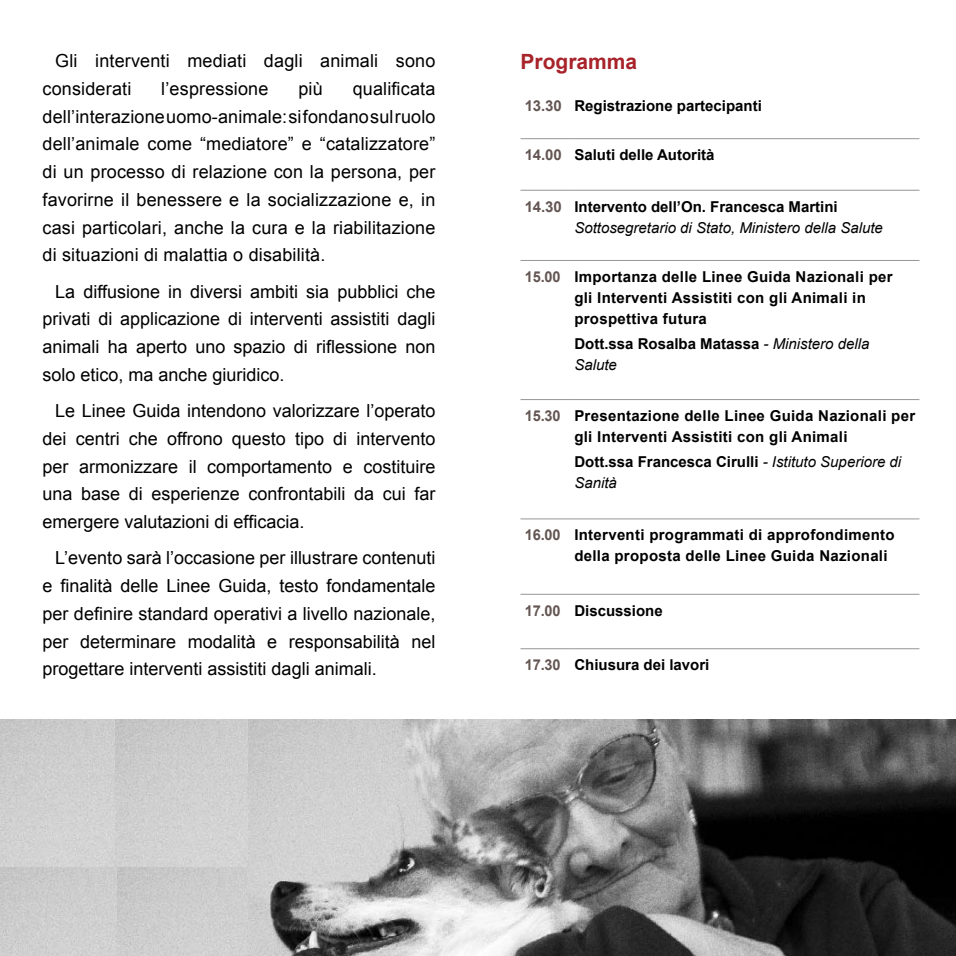
<style>
.page{position:relative;width:956px;height:956px;background:#fff}
.page>*{position:absolute;margin:0;border:0;box-sizing:border-box;transform-origin:0 0}
.t1{font:700 21px "Arial";color:#a8232a}
.t2{font:18px/27.8px "Arial";color:#000;text-align:justify}
.t3{font:700 15px/21px "Arial";letter-spacing:.02em;color:#000}
.t4{font:700 15px/21px "Arial";color:#000}
.t5{font:italic 15px/21px "Arial";color:#000}
.s1{color:#635652}
.s2{font-weight:700;font-style:normal;color:#635652}
.s3{font-weight:700;font-style:normal}
.s4{font-weight:400;font-style:italic}
</style>
<div class="page">
<hr style="left:520px;top:190px;width:50px;height:1px;background:#939598">
<hr style="left:570px;top:190px;width:349px;height:1px;background:#939598">
<hr style="left:520px;top:260px;width:50px;height:1px;background:#939598">
<hr style="left:570px;top:260px;width:349px;height:1px;background:#939598">
<hr style="left:520px;top:399px;width:50px;height:1px;background:#939598">
<hr style="left:570px;top:399px;width:349px;height:1px;background:#939598">
<hr style="left:520px;top:519px;width:50px;height:1px;background:#939598">
<hr style="left:570px;top:519px;width:349px;height:1px;background:#939598">
<hr style="left:520px;top:594px;width:50px;height:1px;background:#939598">
<hr style="left:570px;top:594px;width:349px;height:1px;background:#939598">
<hr style="left:520px;top:648px;width:50px;height:1px;background:#939598">
<hr style="left:570px;top:648px;width:349px;height:1px;background:#939598">
<hr style="left:520px;top:138px;width:50px;height:1px;background:#939598">
<hr style="left:570px;top:138px;width:349px;height:1px;background:#939598">
<img style="left:248px;top:719px;width:708px;height:237px">
<img style="left:115px;top:719px;width:133px;height:148px">
<img style="left:117px;top:867px;width:131px;height:89px">
<img style="left:0;top:719px;width:115px;height:148px">
<img style="left:0;top:867px;width:117px;height:89px">
<p class="t2" style="left:43px;top:47px;width:394px;text-indent:13px">Gli interventi mediati dagli animali sono considerati</p>
<p class="t2" style="left:43px;top:75px;width:394px;text-indent:310px">qualificata dell’interazione uomo-animale: si fondano sul ruolo dell’animale come “mediatore” e “catalizzatore” di un processo di relazione con la persona, per favorirne il benessere e la socializzazione e, in casi particolari, anche la cura e la riabilitazione di situazioni di malattia o disabilità.</p>
<p class="t2" style="left:43px;top:278px;width:394px;text-indent:13px">La diffusione in diversi ambiti sia pubblici che privati di applicazione di interventi assistiti dagli animali ha aperto uno spazio di riflessione non solo etico, ma anche giuridico.</p>
<p class="t2" style="left:43px;top:397px;width:394px;text-indent:13px">Le Linee Guida intendono valorizzare l’operato dei centri che offrono questo tipo di intervento per armonizzare il comportamento e costituire una base di esperienze confrontabili da cui far emergere valutazioni di efficacia.</p>
<p class="t2" style="left:43px;top:544px;width:394px;text-indent:13px">L’evento sarà l’occasione per illustrare contenuti e finalità delle Linee Guida, testo fondamentale per definire standard operativi a livello nazionale, per determinare modalità e responsabilità nel progettare interventi assistiti dagli animali.</p>
<p class="t2" style="left:161px;top:75px;width:109px">l’espressione</p>
<p class="t2" style="left:298px;top:75px;width:26px">più</p>
<p class="t1" style="left:520px;top:48px;width:118px">Programma</p>
<p class="t4" style="left:525px;top:95px;width:239px"><span class="s1">13.30</span> Registrazione partecipanti</p>
<p class="t4" style="left:525px;top:145px;width:191px"><span class="s1">14.00</span> Saluti delle Autorità</p>
<p class="t5" style="left:574px;top:196px;width:310px;text-indent:-50px"><span class="s2">14.30</span> <span class="s3">Intervento dell’On. Francesca Martini<br></span>Sottosegretario di Stato, Ministero della Salute</p>
<p class="t3" style="left:574px;top:267px;width:320px;text-indent:-50px"><span class="s1">15.00</span> Importanza delle Linee Guida Nazionali per gli Interventi Assistiti con gli Animali in prospettiva futura</p>
<p class="t4" style="left:574px;top:334px;width:297px">Dott.ssa Rosalba Matassa <span class="s4">- Ministero della<br>Salute</span></p>
<p class="t3" style="left:574px;top:406px;width:342px;text-indent:-50px"><span class="s1">15.30</span> Presentazione delle Linee Guida Nazionali per gli Interventi Assistiti con gli Animali</p>
<p class="t5" style="left:574px;top:452px;width:328px"><span class="s3">Dott.ssa Francesca Cirulli</span> - Istituto Superiore di<br>Sanità</p>
<p class="t3" style="left:574px;top:525px;width:322px;text-indent:-50px"><span class="s1">16.00</span> Interventi programmati di approfondimento della proposta delle Linee Guida Nazionali</p>
<p class="t4" style="left:525px;top:600px;width:139px"><span class="s1">17.00</span> Discussione</p>
<p class="t4" style="left:525px;top:655px;width:186px"><span class="s1">17.30</span> Chiusura dei lavori</p>
</div>
